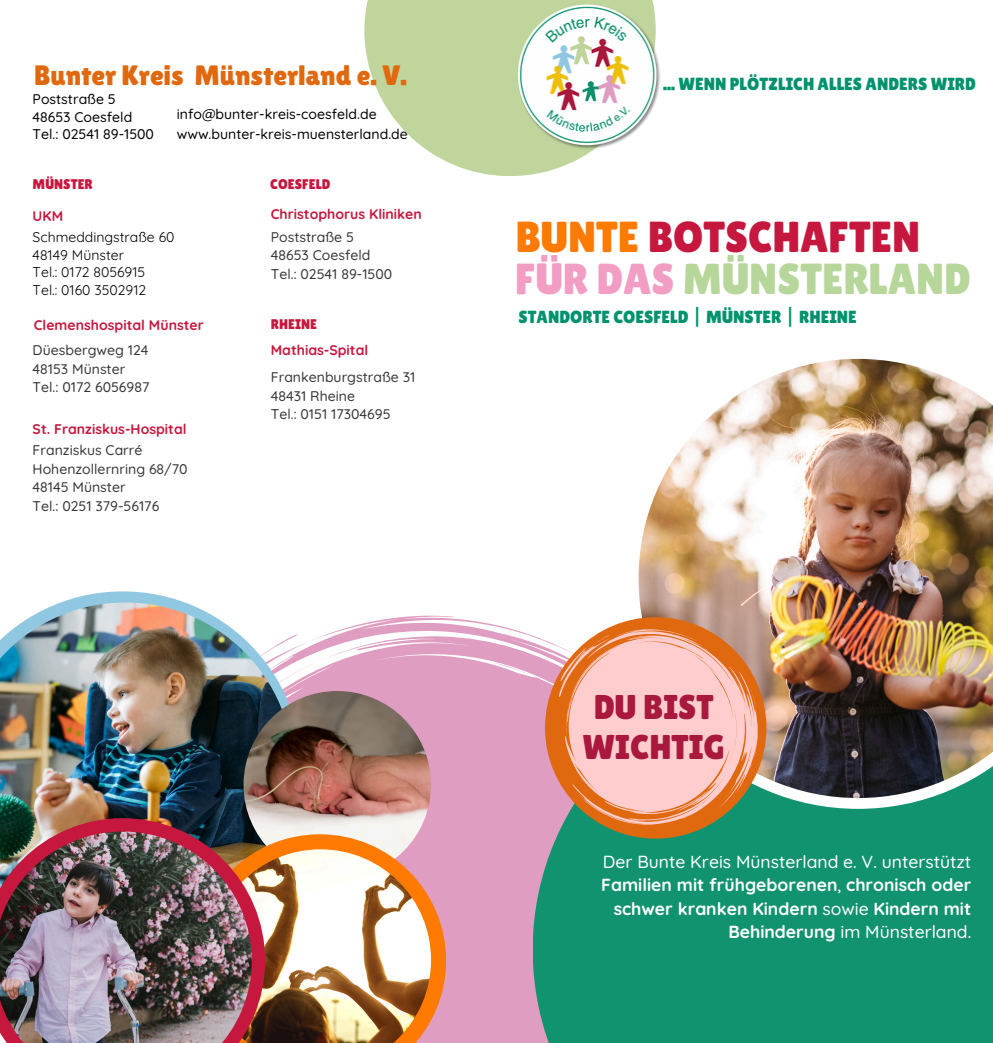
<style>
.page{position:relative;width:993px;height:1043px;background:#fff}
.page>*{position:absolute;margin:0;border:0;box-sizing:border-box;transform-origin:0 0}
.t1{font:43.23px/42.2px "Lilita One";color:#c6183e}
.t2{font:34.3px/40.2px "Lilita One";color:#a9193d;text-align:center}
.t3{font:28px "Lilita One";color:#e06910}
.t4{font:700 17.5px/23.6px "Quicksand";color:#fff;text-align:right}
.t5{font:17.5px "Lilita One";color:#00926d}
.t6{font:500 14px "Quicksand";color:#373737}
.t7{font:500 14px "Quicksand";color:#000}
.t8{font:700 14px "Quicksand";color:#c6183e}
.t9{font:14px "Quicksand";color:#000}
.t10{font:14px "Lilita One";color:#c6183e}
.s1{color:#ff7a00}
.s2{color:#f29ec4}
.s3{color:#b7d69a}
.s4{font-weight:500}
</style>
<div class="page">
<svg style="left:302px;top:615px;width:319px;height:427px;background:#e2aac9"></svg>
<div style="left:532px;top:664px;width:460px;height:378px;background:#129370"></div>
<svg style="left:627px;top:358px;width:305px;height:450px"></svg>
<img style="left:638px;top:359px;width:354px;height:438px">
<svg style="left:364px;top:0;width:229px;height:176px;fill:#bfd59b"></svg>
<div style="left:545px;top:617px;width:221px;height:221px;background:#e06910;border-radius:50%"></div>
<svg style="left:557px;top:628px;width:201px;height:196px"></svg>
<svg style="left:62px;top:591px;width:240px;height:110px"></svg>
<img style="left:0;top:602px;width:293px;height:215px">
<img style="left:243px;top:690px;width:188px;height:188px;border-radius:50%">
<svg style="left:265px;top:834px;width:181px;height:208px"></svg>
<img style="left:265px;top:849px;width:166px;height:193px">
<img style="left:0;top:817px;width:265px;height:225px">
<img style="left:0;top:831px;width:252px;height:211px">
<img style="left:515px;top:0;width:145px;height:150px">
<p class="t3" style="left:34px;top:59px;width:374px">Bunter Kreis Münsterland e. V.</p>
<h4 class="t7" style="left:33px;top:90px;width:85px">Poststraße 5</h4>
<h6 class="t7" style="left:33px;top:108px;width:101px">48653 Coesfeld</h6>
<p class="t7" style="left:33px;top:125px;width:123px">Tel.: 02541 89-1500</p>
<p class="t7" style="left:177px;top:105px;width:201px">info@bunter-kreis-coesfeld.de</p>
<p class="t7" style="left:177px;top:125px;width:232px">www.bunter-kreis-muensterland.de</p>
<p class="t10" style="left:33px;top:176px;width:62px">MÜNSTER</p>
<p class="t8" style="left:33px;top:206px;width:32px">UKM</p>
<p class="t9" style="left:33px;top:228px;width:143px">Schmeddingstraße 60</p>
<p class="t9" style="left:33px;top:246px;width:93px">48149 Münster</p>
<p class="t9" style="left:33px;top:263px;width:114px">Tel.: 0172 8056915</p>
<p class="t9" style="left:33px;top:281px;width:115px">Tel.: 0160 3502912</p>
<p class="t8" style="left:34px;top:316px;width:171px">Clemenshospital Münster</p>
<p class="t6" style="left:33px;top:341px;width:117px">Düesbergweg 124</p>
<p class="t6" style="left:33px;top:359px;width:94px">48153 Münster</p>
<p class="t6" style="left:33px;top:378px;width:118px">Tel.: 0172 6056987</p>
<p class="t8" style="left:33px;top:420px;width:155px">St. Franziskus-Hospital</p>
<p class="t6" style="left:33px;top:441px;width:111px">Franziskus Carré</p>
<p class="t6" style="left:33px;top:459px;width:156px">Hohenzollernring 68/70</p>
<h1 class="t6" style="left:33px;top:478px;width:94px">48145 Münster</h1>
<h4 class="t6" style="left:33px;top:497px;width:128px">Tel.: 0251 379-56176</h4>
<p class="t10" style="left:270px;top:176px;width:62px">COESFELD</p>
<p class="t8" style="left:271px;top:205px;width:152px">Christophorus Kliniken</p>
<p class="t6" style="left:271px;top:227px;width:85px">Poststraße 5</p>
<p class="t6" style="left:271px;top:246px;width:101px">48653 Coesfeld</p>
<p class="t6" style="left:271px;top:265px;width:123px">Tel.: 02541 89-1500</p>
<p class="t10" style="left:271px;top:316px;width:48px">RHEINE</p>
<p class="t8" style="left:271px;top:341px;width:99px">Mathias-Spital</p>
<p class="t6" style="left:271px;top:368px;width:146px">Frankenburgstraße 31</p>
<p class="t6" style="left:271px;top:386px;width:86px">48431 Rheine</p>
<p class="t6" style="left:271px;top:405px;width:121px">Tel.: 0151 17304695</p>
<p class="t5" style="left:663px;top:74px;width:314px">... WENN PLÖTZLICH ALLES ANDERS WIRD</p>
<p class="t1" style="left:515px;top:216px;width:457px"><span class="s1">BUNTE</span> BOTSCHAFTEN<br><span class="s2">FÜR DAS</span> <span class="s3">MÜNSTERLAND</span></p>
<p class="t5" style="left:518px;top:307px;width:340px">STANDORTE COESFELD | MÜNSTER | RHEINE</p>
<h3 class="t2" style="left:582px;top:686px;width:144px">DU BIST<br>WICHTIG</h3>
<p class="t4" style="left:601px;top:848px;width:371px"><span class="s4">Der Bunte Kreis Münsterland e. V. unterstützt </span>Familien mit frühgeborenen<span class="s4">,</span> chronisch oder schwer kranken Kindern <span class="s4">sowie</span> Kindern mit Behinderung <span class="s4">im Münsterland.</span></p>
</div>
